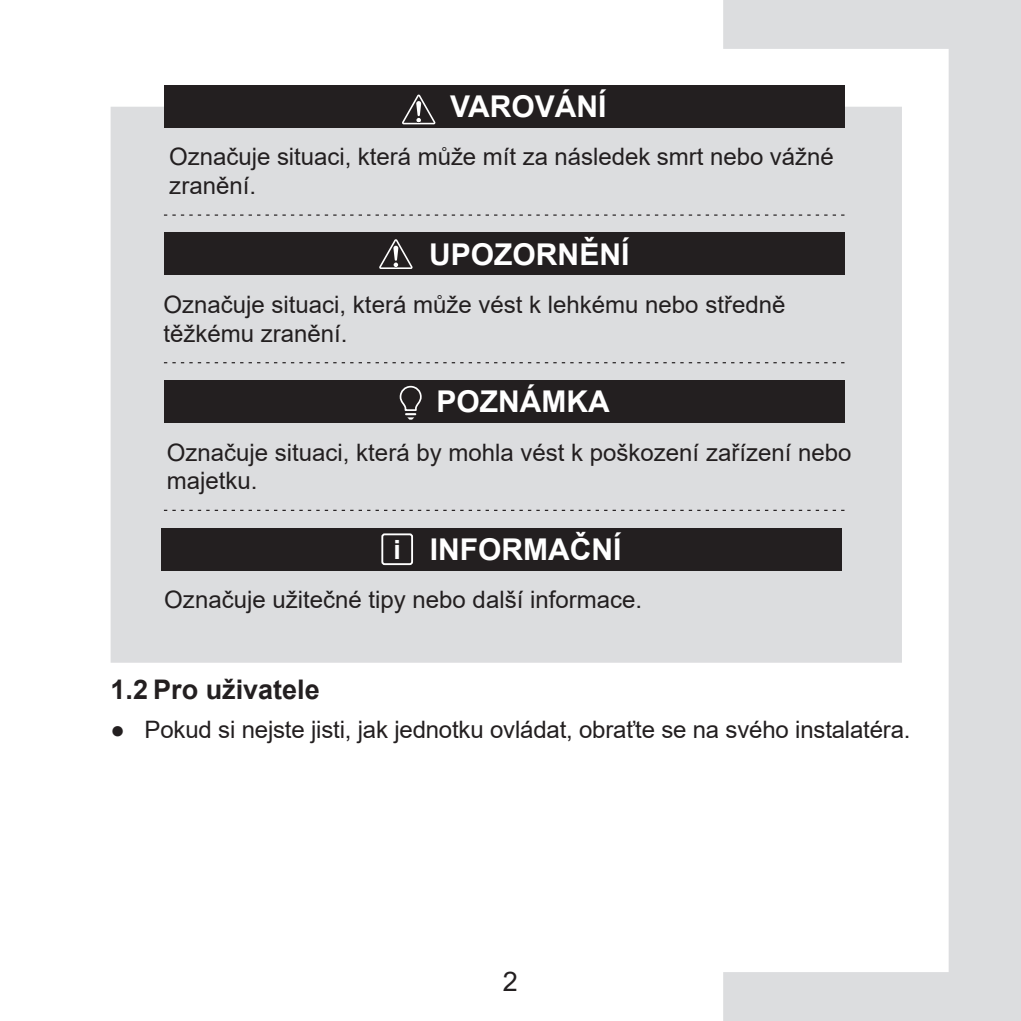
<style>
.page{position:relative;width:1021px;height:1021px;background:#fff}
.page>*{position:absolute;margin:0;border:0;box-sizing:border-box;transform-origin:0 0}
.t1{font:700 30px "Arial";color:#fff}
.二级{font:700 27px "Arial";color:#231f20}
.t2{font:27px "Arial";color:#231f20}
.悬挂{font:24px/28.8px "Arial";color:#231f20}
.s1{font-size:26.4px}
</style>
<div class="page">
<svg style="left:723px;top:0;width:297px;height:1020px"></svg>
<div style="left:111px;top:107px;width:790px;height:555px;background:#dcdddf"></div>
<div style="left:164px;top:85px;width:680px;height:43px;background:#231f20"></div>
<svg style="left:402px;top:95px;width:33px;height:29px"></svg>
<svg style="left:164px;top:214px;width:680px;height:2px"></svg>
<div style="left:164px;top:233px;width:680px;height:42px;background:#231f20"></div>
<svg style="left:379px;top:239px;width:33px;height:30px"></svg>
<svg style="left:164px;top:362px;width:680px;height:1px"></svg>
<div style="left:164px;top:380px;width:680px;height:43px;background:#231f20"></div>
<svg style="left:399px;top:385px;width:23px;height:34px"></svg>
<div style="left:161px;top:528px;width:680px;height:42px;background:#231f20"></div>
<div style="left:381px;top:533px;width:32px;height:32px;border:2px solid #fff;border-radius:2px"></div>
<svg style="left:164px;top:509px;width:680px;height:2px"></svg>
<p class="t1" style="left:450px;top:85px;width:158px">VAROVÁNÍ</p>
<p class="悬挂" style="left:169px;top:142px;width:666px">Označuje situaci, která může mít za následek smrt nebo vážné zranění.</p>
<p class="t1" style="left:429px;top:233px;width:202px">UPOZORNĚNÍ</p>
<p class="悬挂" style="left:163px;top:290px;width:623px">Označuje situaci, která může vést k lehkému nebo středně těžkému zranění.</p>
<p class="t1" style="left:436px;top:380px;width:175px">POZNÁMKA</p>
<p class="悬挂" style="left:167px;top:437px;width:686px">Označuje situaci, která by mohla vést k poškození zařízení nebo majetku.</p>
<p class="t1" style="left:393px;top:528px;width:229px"><span class="s1">i</span> INFORMAČNÍ</p>
<p class="悬挂" style="left:164px;top:585px;width:479px">Označuje užitečné tipy nebo další informace.</p>
<p class="二级" style="left:111px;top:670px;width:211px">1.2 Pro uživatele</p>
<p class="悬挂" style="left:111px;top:714px;width:801px">● Pokud si nejste jisti, jak jednotku ovládat, obraťte se na svého instalatéra.</p>
<p class="t2" style="left:503px;top:962px;width:17px">2</p>
</div>
